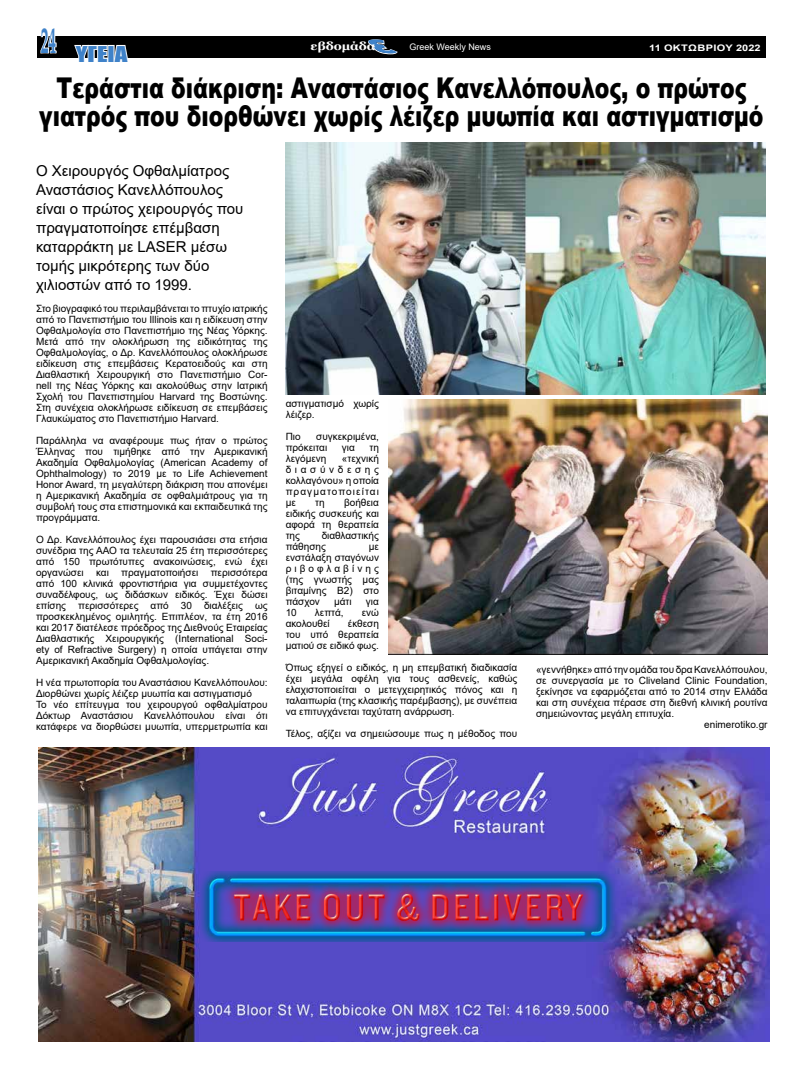
<style>
.page{position:relative;width:803px;height:1080px;background:#fff}
.page>*{position:absolute;margin:0;border:0;box-sizing:border-box;transform-origin:0 0}
.t1{font:700 36px "Book Antiqua";color:#3f82c9;scale:.43 1}
.t2{font:900 28.6px/28px "Arial";color:#000;text-align:center;scale:.77 1}
.t3{font:20px "Impact";color:#3f82c9;scale:1.25 1}
.t4{font:15px/19px "Arial";color:#000}
.t5{font:700 11.4px "Georgia";color:#fff;scale:1.11 1}
.t6{font:10px/11px "Arial";color:#000;text-align:justify}
.t7{font:9px "Arial";color:#fff}
.t8{font:700 9px "Arial";letter-spacing:.025em;color:#fff;scale:1.22 1}
.s1{font-family:"Arial";font-weight:900;font-style:italic;font-size:25.4px;color:#3f82c9}
</style>
<div class="page">
<div style="left:37px;top:36px;width:729px;height:22px;background:#000"></div>
<svg style="left:40px;top:36px;width:17px;height:18px"></svg>
<svg style="left:368px;top:39px;width:30px;height:16px"></svg>
<img style="left:38px;top:747px;width:731px;height:295px">
<img style="left:77px;top:871px;width:668px;height:111px">
<img style="left:197px;top:872px;width:422px;height:69px">
<svg style="left:74px;top:44px;width:54px;height:14px"></svg>
<img style="left:285px;top:142px;width:480px;height:252px">
<img style="left:388px;top:400px;width:379px;height:255px">
<h1 class="t1" style="left:41px;top:16px;width:37px">24</h1>
<h3 class="t3" style="left:76px;top:38px;width:43px">ΥΓΕΙΑ</h3>
<p class="t5" style="left:311px;top:39px;width:116px">εβδομάδα <span class="s1">ε</span></p>
<p class="t7" style="left:410px;top:40px;width:83px">Greek Weekly News</p>
<p class="t8" style="left:649px;top:41px;width:93px">11 ΟΚΤΩΒΡΙΟΥ 2022</p>
<h2 class="t2" style="left:39px;top:73px;width:942px">Τεράστια διάκριση: Αναστάσιος Κανελλόπουλος, ο πρώτος γιατρός που διορθώνει χωρίς λέιζερ μυωπία και αστιγματισμό</h2>
<h3 class="t4" style="left:36px;top:161px;width:209px">Ο Χειρουργός Οφθαλμίατρος<br>Αναστάσιος Κανελλόπουλος είναι ο πρώτος χειρουργός που πραγματοποίησε επέμβαση καταρράκτη με LASER μέσω τομής μικρότερης των δύο χιλιοστών από το 1999.</h3>
<p class="t6" style="left:36px;top:303px;width:233px">Στο βιογραφικό του περιλαμβάνεται το πτυχίο ιατρικής από το Πανεπιστήμιο του Illinois και η ειδίκευση στην Οφθαλμολογία στο Πανεπιστήμιο της Νέας Υόρκης.<br>Μετά από την ολοκλήρωση της ειδικότητας της Οφθαλμολογίας, ο Δρ. Κανελλόπουλος ολοκλήρωσε ειδίκευση στις επεμβάσεις Κερατοειδούς και στη Διαθλαστική Χειρουργική στο Πανεπιστήμιο Cor&shy;nell της Νέας Υόρκης και ακολούθως στην Ιατρική Σχολή του Πανεπιστημίου Harvard της Βοστώνης.<br>Στη συνέχεια ολοκλήρωσε ειδίκευση σε επεμβάσεις Γλαυκώματος στο Πανεπιστήμιο Harvard.</p>
<p class="t6" style="left:36px;top:435px;width:233px">Παράλληλα να αναφέρουμε πως ήταν ο πρώτος Έλληνας που τιμήθηκε από την Αμερικανική Ακαδημία Οφθαλμολογίας (American Academy of Ophthalmology) το 2019 με το Life Achievement Honor Award, τη μεγαλύτερη διάκριση που απονέμει η Αμερικανική Ακαδημία σε οφθαλμιάτρους για τη συμβολή τους στα επιστημονικά και εκπαιδευτικά της προγράμματα.</p>
<p class="t6" style="left:36px;top:534px;width:233px">Ο Δρ. Κανελλόπουλος έχει παρουσιάσει στα ετήσια συνέδρια της ΑΑΟ τα τελευταία 25 έτη περισσότερες από 150 πρωτότυπες ανακοινώσεις, ενώ έχει οργανώσει και πραγματοποιήσει περισσότερα από 100 κλινικά φροντιστήρια για συμμετέχοντες συναδέλφους, ως διδάσκων ειδικός. Έχει δώσει επίσης περισσότερες από 30 διαλέξεις ως προσκεκλημένος ομιλητής. Επιπλέον, τα έτη 2016 και 2017 διατέλεσε πρόεδρος της Διεθνούς Εταιρείας Διαθλαστικής Χειρουργικής (International Soci&shy;ety of Refractive Surgery) η οποία υπάγεται στην Αμερικανική Ακαδημία Οφθαλμολογίας.</p>
<p class="t6" style="left:36px;top:677px;width:233px;text-align:left">Η νέα πρωτοπορία του Αναστάσιου Κανελλόπουλου:<br>Διορθώνει χωρίς λέιζερ μυωπία και αστιγματισμό<br>Το νέο επίτευγμα του χειρουργού οφθαλμίατρου Δόκτωρ Αναστάσιου Κανελλόπουλου είναι ότι κατάφερε να διορθώσει μυωπία, υπερμετρωπία και</p>
<p class="t6" style="left:286px;top:398px;width:95px">αστιγματισμό χωρίς λέιζερ.</p>
<p class="t6" style="left:286px;top:431px;width:16px">Πιο</p>
<p class="t6" style="left:286px;top:431px;width:95px;text-indent:31px">συγκεκριμένα, πρόκειται</p>
<p class="t6" style="left:342px;top:442px;width:14px">για</p>
<p class="t6" style="left:369px;top:442px;width:11px">τη</p>
<p class="t6" style="left:286px;top:453px;width:42px">λεγόμενη</p>
<p class="t6" style="left:286px;top:453px;width:95px;text-indent:56px">«τεχνική διασύνδεσης κολλαγόνου» η οποία πραγματοποιείται με</p>
<p class="t6" style="left:286px;top:497px;width:95px;text-indent:58px">βοήθεια ειδικής συσκευής και αφορά τη θεραπεία της</p>
<p class="t6" style="left:315px;top:497px;width:11px">τη</p>
<p class="t6" style="left:286px;top:530px;width:95px;text-indent:36px">διαθλαστικής πάθησης</p>
<p class="t6" style="left:286px;top:541px;width:95px;text-indent:83px">με ενστάλαξη σταγόνων ριβοφλαβίνης (της γνωστής μας βιταμίνης Β2) στο πάσχον</p>
<p class="t6" style="left:334px;top:596px;width:19px">μάτι</p>
<p class="t6" style="left:366px;top:596px;width:14px">για</p>
<p class="t6" style="left:286px;top:607px;width:13px">10</p>
<p class="t6" style="left:315px;top:607px;width:30px">λεπτά,</p>
<p class="t6" style="left:362px;top:607px;width:19px">ενώ</p>
<p class="t6" style="left:286px;top:618px;width:46px">ακολουθεί</p>
<p class="t6" style="left:286px;top:618px;width:95px;text-indent:62px">έκθεση του υπό θεραπεία ματιού σε ειδικό φως.</p>
<p class="t6" style="left:286px;top:662px;width:233px">Όπως εξηγεί ο ειδικός, η μη επεμβατική διαδικασία έχει μεγάλα οφέλη για τους ασθενείς, καθώς ελαχιστοποιείται ο μετεγχειρητικός πόνος και η ταλαιπωρία (της κλασικής παρέμβασης), με συνέπεια να επιτυγχάνεται ταχύτατη ανάρρωση.</p>
<p class="t6" style="left:286px;top:728px;width:233px">Τέλος, αξίζει να σημειώσουμε πως η μέθοδος που</p>
<p class="t6" style="left:536px;top:664px;width:233px">«γεννήθηκε» από την ομάδα του δρα Κανελλόπουλου,</p>
<p class="t6" style="left:536px;top:675px;width:233px">σε συνεργασία με το Cliveland Clinic Foundation,</p>
<p class="t6" style="left:536px;top:686px;width:233px">ξεκίνησε να εφαρμόζεται από το 2014 στην Ελλάδα</p>
<p class="t6" style="left:536px;top:697px;width:233px">και στη συνέχεια πέρασε στη διεθνή κλινική ρουτίνα</p>
<p class="t6" style="left:536px;top:708px;width:140px">σημειώνοντας μεγάλη επιτυχία.</p>
<p class="t6" style="left:704px;top:719px;width:65px">enimerotiko.gr</p>
</div>
